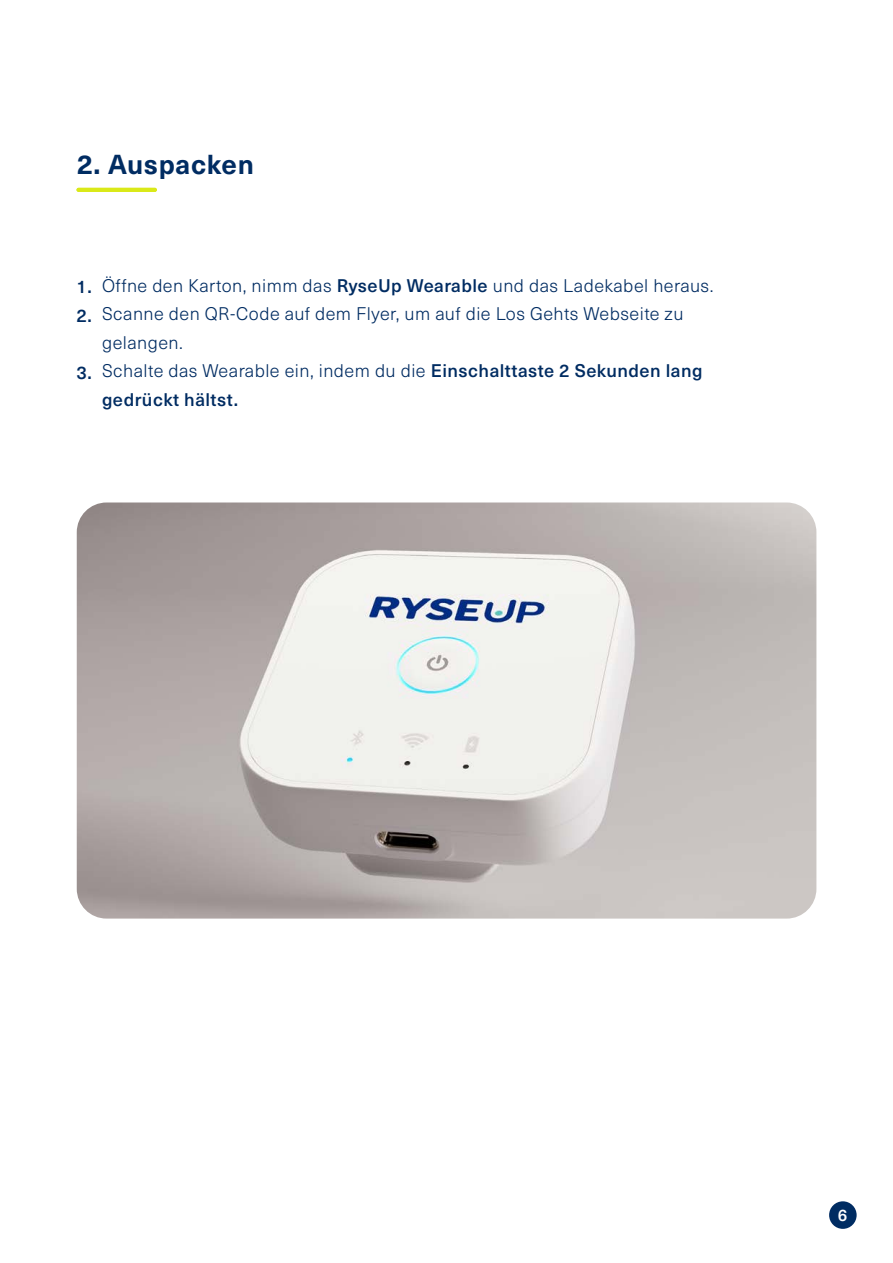
<style>
.page{position:relative;width:893px;height:1263px;background:#fff}
.page>*{position:absolute;margin:0;border:0;box-sizing:border-box;transform-origin:0 0}
.t1{font:700 27px "Neue Haas Unica Pro";letter-spacing:.025em;color:#002c62}
.t2{font:300 18px/28.5px "Neue Haas Unica Pro";letter-spacing:.025em;color:#002c62}
.t3{font:500 18px/28.5px "Neue Haas Unica Pro";letter-spacing:.025em;color:#002c62}
.t4{font:500 16.5px "Neue Haas Unica Pro";color:#fff}
.s1{font-weight:500}
.s2{font-weight:300}
</style>
<div class="page">
<div style="left:829px;top:1201px;width:28px;height:28px;background:#002c62;border-radius:50%"></div>
<hr style="left:77px;top:188px;width:80px;height:4px;background:#dae918;border-radius:2px">
<img style="left:77px;top:502px;width:739px;height:416px">
<p class="t1" style="left:77px;top:148px;width:179px">2. Auspacken</p>
<p class="t3" style="left:77px;top:273px;width:17px">1.</p>
<p class="t3" style="left:77px;top:301px;width:17px">2.</p>
<p class="t3" style="left:77px;top:358px;width:17px">3.</p>
<p class="t2" style="left:102px;top:271px;width:613px">Öffne den Karton, nimm das <span class="s1">RyseUp Wearable</span> und das Ladekabel heraus.</p>
<p class="t2" style="left:102px;top:300px;width:583px">Scanne den QR-Code auf dem Flyer, um auf die Los Gehts Webseite zu gelangen.</p>
<p class="t3" style="left:102px;top:357px;width:602px"><span class="s2">Schalte das Wearable ein, indem du die</span> Einschalttaste 2 Sekunden lang gedrückt hältst.</p>
<p class="t4" style="left:838px;top:1205px;width:11px">6</p>
</div>
